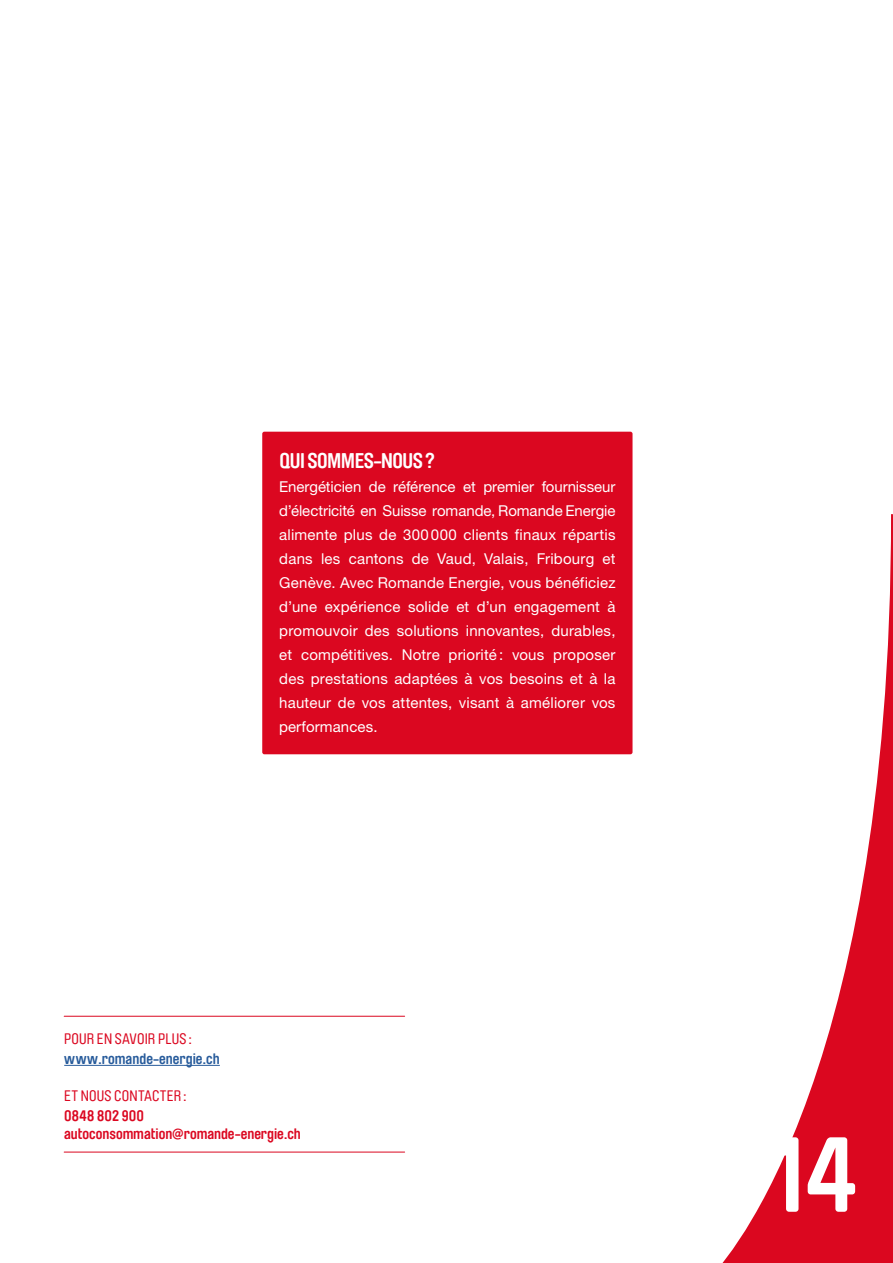
<style>
.page{position:relative;width:893px;height:1263px;background:#fff}
.page>*{position:absolute;margin:0;border:0;box-sizing:border-box;transform-origin:0 0}
.t1{font:700 105px "Brauer Neue Std";color:#fff}
.t2{font:700 21px "Brauer Neue Std";letter-spacing:-.025em;color:#fff}
.t3{font:15px/24px "Helvetica Neue LT Pro";letter-spacing:.015em;color:#fff;text-align:justify}
.t4{font:700 15px/18px "Brauer Neue Std";letter-spacing:-.005em;color:#db0720}
.t5{font:15px "Brauer Neue Std";letter-spacing:.01em;color:#db0720}
.t6{font:700 15px "Brauer Neue Std";color:#275b9b}
</style>
<div class="page">
<svg style="left:722px;top:514px;width:171px;height:749px"></svg>
<hr style="left:64px;top:1065px;width:156px;height:1px;background:#275b9b">
<hr style="left:64px;top:1016px;width:341px;height:1px;background:#db0720">
<hr style="left:64px;top:1152px;width:341px;height:1px;background:#db0720">
<div style="left:262px;top:432px;width:370px;height:322px;background:#db0720;border-radius:2px"></div>
<h2 class="t2" style="left:279px;top:448px;width:157px">QUI SOMMES-NOUS ?</h2>
<p class="t3" style="left:279px;top:474px;width:338px">Energéticien de référence et premier fournisseur d’électricité en Suisse romande, Romande Energie alimente plus de 300 000 clients finaux répartis dans les cantons de Vaud, Valais, Fribourg et Genève. Avec Romande Energie, vous bénéficiez d’une expérience solide et d’un engagement à promouvoir des solutions innovantes, durables, et compétitives. Notre priorité : vous proposer des prestations adaptées à vos besoins et à la hauteur de vos attentes, visant à améliorer vos performances.</p>
<p class="t5" style="left:64px;top:1030px;width:129px">POUR EN SAVOIR PLUS :</p>
<p class="t6" style="left:64px;top:1050px;width:157px">www.romande-energie.ch</p>
<p class="t5" style="left:64px;top:1087px;width:124px">ET NOUS CONTACTER :</p>
<p class="t4" style="left:64px;top:1106px;width:238px">0848 802 900 autoconsommation@romande-energie.ch</p>
<h1 class="t1" style="left:769px;top:1115px;width:90px">14</h1>
</div>
